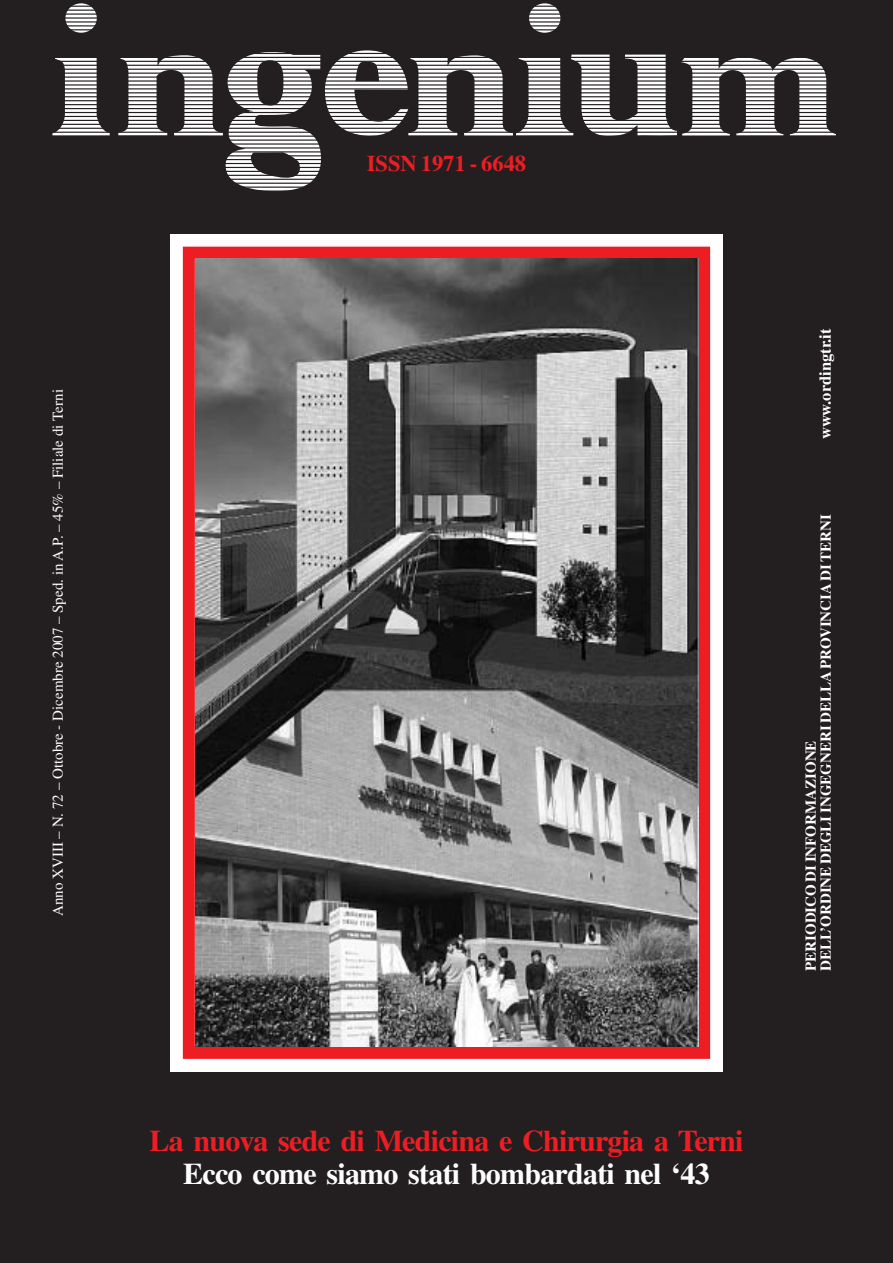
<style>
.page{position:relative;width:893px;height:1263px;background:#231f20}
.page>*{position:absolute;margin:0;border:0;box-sizing:border-box;transform-origin:0 0}
.t1{font:700 30px "Times";letter-spacing:-.025em;color:#ee1d23}
.t2{font:700 30px "Times";letter-spacing:-.025em;color:#fff}
.t3{font:700 22.5px "Times";color:#ee1d23}
.t4{font:700 16.5px "Times";color:#fff}
.t5{font:700 15px/15px "Times";color:#fff}
.t6{font:15px "Times";color:#fff}
</style>
<div class="page">
<div style="left:170px;top:234px;width:553px;height:837px;background:#fff"></div>
<svg style="left:118px;top:3px;width:718px;height:187px"></svg>
<svg style="left:52px;top:3px;width:58px;height:133px"></svg>
<hr style="left:8px;top:6px;width:875px;height:1px;background:#231f20">
<hr style="left:8px;top:10px;width:875px;height:1px;background:#231f20">
<hr style="left:8px;top:13px;width:875px;height:2px;background:#231f20">
<hr style="left:8px;top:17px;width:875px;height:2px;background:#231f20">
<hr style="left:8px;top:21px;width:875px;height:2px;background:#231f20">
<hr style="left:8px;top:25px;width:875px;height:1px;background:#231f20">
<hr style="left:8px;top:29px;width:875px;height:1px;background:#231f20">
<hr style="left:8px;top:33px;width:875px;height:1px;background:#231f20">
<hr style="left:8px;top:37px;width:875px;height:1px;background:#231f20">
<hr style="left:8px;top:41px;width:875px;height:1px;background:#231f20">
<hr style="left:8px;top:45px;width:875px;height:1px;background:#231f20">
<hr style="left:8px;top:49px;width:875px;height:1px;background:#231f20">
<hr style="left:8px;top:53px;width:875px;height:1px;background:#231f20">
<hr style="left:8px;top:61px;width:875px;height:1px;background:#231f20">
<hr style="left:8px;top:57px;width:875px;height:1px;background:#231f20">
<hr style="left:8px;top:65px;width:875px;height:1px;background:#231f20">
<hr style="left:8px;top:69px;width:875px;height:1px;background:#231f20">
<hr style="left:8px;top:73px;width:875px;height:1px;background:#231f20">
<hr style="left:8px;top:76px;width:875px;height:2px;background:#231f20">
<hr style="left:8px;top:80px;width:875px;height:2px;background:#231f20">
<hr style="left:8px;top:84px;width:875px;height:2px;background:#231f20">
<hr style="left:8px;top:88px;width:875px;height:1px;background:#231f20">
<hr style="left:8px;top:92px;width:875px;height:1px;background:#231f20">
<hr style="left:8px;top:96px;width:875px;height:1px;background:#231f20">
<hr style="left:8px;top:100px;width:875px;height:1px;background:#231f20">
<hr style="left:8px;top:104px;width:875px;height:1px;background:#231f20">
<hr style="left:8px;top:108px;width:875px;height:1px;background:#231f20">
<hr style="left:8px;top:112px;width:875px;height:1px;background:#231f20">
<hr style="left:8px;top:116px;width:875px;height:1px;background:#231f20">
<hr style="left:8px;top:120px;width:875px;height:1px;background:#231f20">
<hr style="left:8px;top:124px;width:875px;height:1px;background:#231f20">
<hr style="left:8px;top:128px;width:875px;height:1px;background:#231f20">
<hr style="left:8px;top:132px;width:875px;height:1px;background:#231f20">
<hr style="left:8px;top:136px;width:875px;height:1px;background:#231f20">
<hr style="left:8px;top:139px;width:875px;height:2px;background:#231f20">
<hr style="left:8px;top:143px;width:875px;height:2px;background:#231f20">
<hr style="left:8px;top:147px;width:875px;height:2px;background:#231f20">
<hr style="left:8px;top:151px;width:875px;height:1px;background:#231f20">
<hr style="left:8px;top:155px;width:875px;height:1px;background:#231f20">
<hr style="left:8px;top:159px;width:875px;height:1px;background:#231f20">
<hr style="left:8px;top:163px;width:875px;height:1px;background:#231f20">
<hr style="left:8px;top:167px;width:875px;height:1px;background:#231f20">
<hr style="left:8px;top:171px;width:875px;height:1px;background:#231f20">
<hr style="left:8px;top:175px;width:875px;height:1px;background:#231f20">
<hr style="left:8px;top:179px;width:875px;height:1px;background:#231f20">
<hr style="left:8px;top:183px;width:875px;height:1px;background:#231f20">
<hr style="left:8px;top:187px;width:875px;height:1px;background:#231f20">
<div style="left:183px;top:247px;width:527px;height:812px;border:12px solid #ee1d23"></div>
<img style="left:195px;top:259px;width:503px;height:787px">
<p class="t6" style="left:53px;top:916px;width:528px;rotate:-90deg">Anno XVIII – N. 72 – Ottobre - Dicembre 2007 – Sped. in A.P. – 45% – Filiale di Terni</p>
<h2 class="t3" style="left:367px;top:155px;width:161px">ISSN 1971 - 6648</h2>
<p class="t4" style="left:820px;top:439px;width:112px;rotate:-90deg">www.ordingtr.it</p>
<p class="t5" style="left:805px;top:971px;width:458px;rotate:-90deg">PERIODICO DI INFORMAZIONE<br>DELL’ORDINE DEGLI INGEGNERI DELLA PROVINCIA DI TERNI</p>
<h1 class="t1" style="left:150px;top:1130px;width:595px">La nuova sede di Medicina e Chirurgia a Terni</h1>
<h1 class="t2" style="left:183px;top:1163px;width:528px">Ecco come siamo stati bombardati nel ‘43</h1>
</div>
